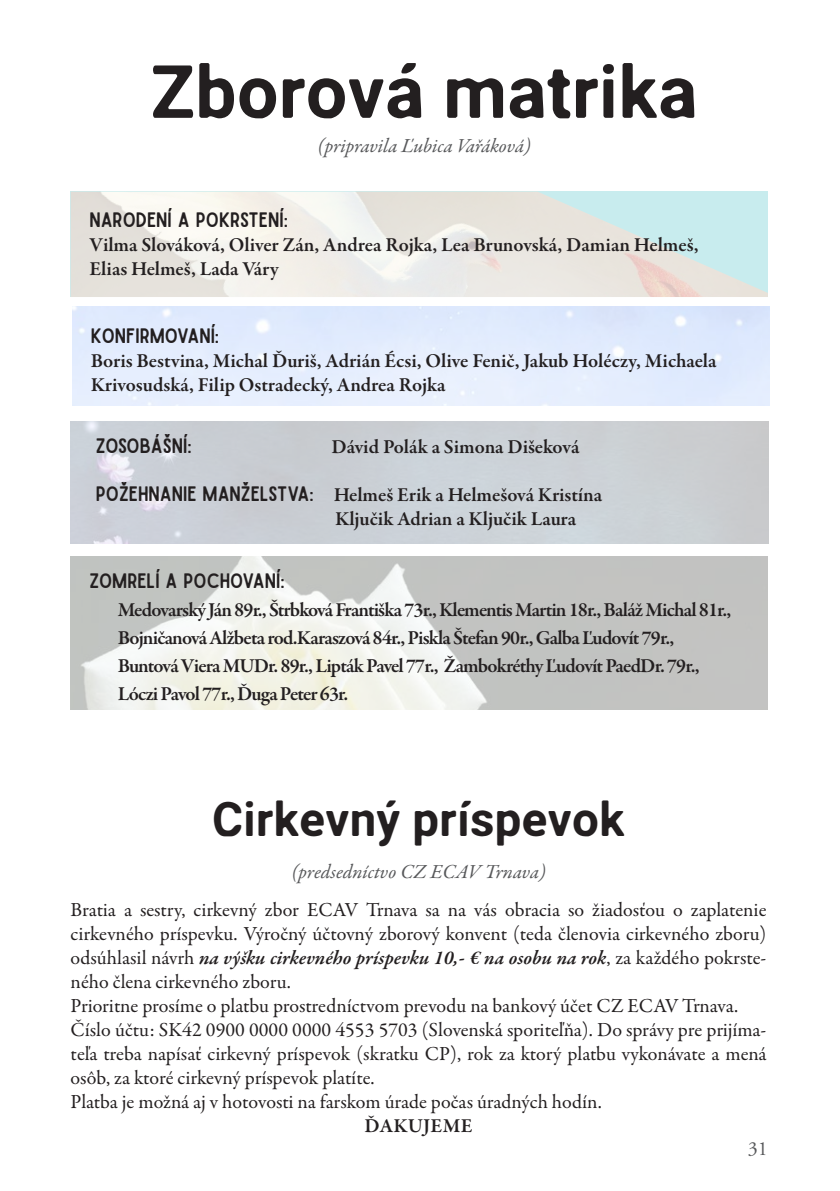
<style>
.page{position:relative;width:840px;height:1191px;background:#fff}
.page>*{position:absolute;margin:0;border:0;box-sizing:border-box;transform-origin:0 0}
.nadpis{font:74px "Asimov Print C";color:#231f20}
.nadpis-2{font:48px "Asimov Print C";color:#231f20}
.text{font:20px/24px "Garamond Premr Pro";letter-spacing:-.005em;color:#231f20;text-align:justify}
.text-2{font:600 20px/24px "Garamond Premr Pro";letter-spacing:-.015em;color:#231f20}
.text-3{font:600 20px/28px "Garamond Premr Pro";letter-spacing:-.04em;color:#231f20}
.text-4{font:20px "Sailors";color:#231f20}
.príprava{font:italic 20px "Garamond Premr Pro";letter-spacing:-.005em;color:#57585a}
.text-5{font:600 20px "Garamond Premr Pro";letter-spacing:.015em;color:#231f20}
.t1{font:20px "Adobe Garamond Pro";color:#57585a}
.s1{font-family:"Sailors";font-weight:400}
.s2{font-weight:600;font-style:italic}
</style>
<div class="page">
<img style="left:71px;top:192px;width:696px;height:105px">
<img style="left:71px;top:556px;width:696px;height:153px">
<p class="nadpis" style="left:150px;top:42px;width:548px">Zborová matrika</p>
<p class="príprava" style="left:317px;top:133px;width:215px">(pripravila Ľubica Vařáková)</p>
<p class="text-4" style="left:89px;top:208px;width:200px">NARODENÍ A POKRSTENÍ:</p>
<p class="text-2" style="left:89px;top:233px;width:610px">Vilma Slováková, Oliver Zán, Andrea Rojka, Lea Brunovská, Damian Helmeš,<br>Elias Helmeš, Lada Váry</p>
<p class="text-4" style="left:91px;top:324px;width:130px">KONFIRMOVANÍ:</p>
<p class="text-2" style="left:91px;top:349px;width:627px">Boris Bestvina, Michal Ďuriš, Adrián Écsi, Olive Fenič, Jakub Holéczy, Michaela<br>Krivosudská, Filip Ostradecký, Andrea Rojka</p>
<p class="text-4" style="left:96px;top:434px;width:97px">ZOSOBÁŠNÍ:</p>
<p class="text-2" style="left:331px;top:435px;width:249px">Dávid Polák a Simona Dišeková</p>
<p class="text-2" style="left:96px;top:483px;width:507px"><span class="s1">POŽEHNANIE MANŽELSTVA:</span> Helmeš Erik a Helmešová Kristína</p>
<p class="text-2" style="left:335px;top:507px;width:242px">Ključik Adrian a Ključik Laura</p>
<p class="text-4" style="left:89px;top:569px;width:197px">ZOMRELÍ A POCHOVANÍ:</p>
<p class="text-3" style="left:118px;top:596px;width:614px">Medovarský Ján 89r., Štrbková Františka 73r., Klementis Martin 18r., Baláž Michal 81r.,<br>Bojničanová Alžbeta rod.Karaszová 84r., Piskla Štefan 90r., Galba Ľudovít 79r.,</p>
<p class="text-3" style="left:118px;top:652px;width:583px">Buntová Viera MUDr. 89r., Lipták Pavel 77r., Žambokréthy Ľudovít PaedDr. 79r.,</p>
<p class="text-3" style="left:118px;top:680px;width:232px">Lóczi Pavol 77r., Ďuga Peter 63r.</p>
<p class="nadpis-2" style="left:212px;top:786px;width:414px">Cirkevný príspevok</p>
<p class="príprava" style="left:291px;top:858px;width:256px">(predsedníctvo CZ ECAV Trnava)</p>
<p class="text" style="left:71px;top:898px;width:697px">Bratia a sestry, cirkevný zbor ECAV Trnava sa na vás obracia so žiadosťou o zaplatenie cirkevného príspevku. Výročný účtovný zborový konvent (teda členovia cirkevného zboru) odsúhlasil návrh <span class="s2">na výšku cirkevného príspevku 10,- € na osobu na rok</span>, za každého pokrste&shy;ného člena cirkevného zboru.</p>
<p class="text" style="left:71px;top:994px;width:668px">Prioritne prosíme o platbu prostredníctvom prevodu na bankový účet CZ ECAV Trnava.</p>
<p class="text" style="left:71px;top:1018px;width:697px">Číslo účtu: SK42 0900 0000 0000 4553 5703 (Slovenská sporiteľňa). Do správy pre prijíma&shy;teľa treba napísať cirkevný príspevok (skratku CP), rok za ktorý platbu vykonávate a mená osôb, za ktoré cirkevný príspevok platíte.</p>
<p class="text" style="left:71px;top:1090px;width:532px">Platba je možná aj v hotovosti na farskom úrade počas úradných hodín.</p>
<p class="text-5" style="left:364px;top:1114px;width:109px">ĎAKUJEME</p>
<p class="t1" style="left:747px;top:1136px;width:21px">31</p>
</div>
